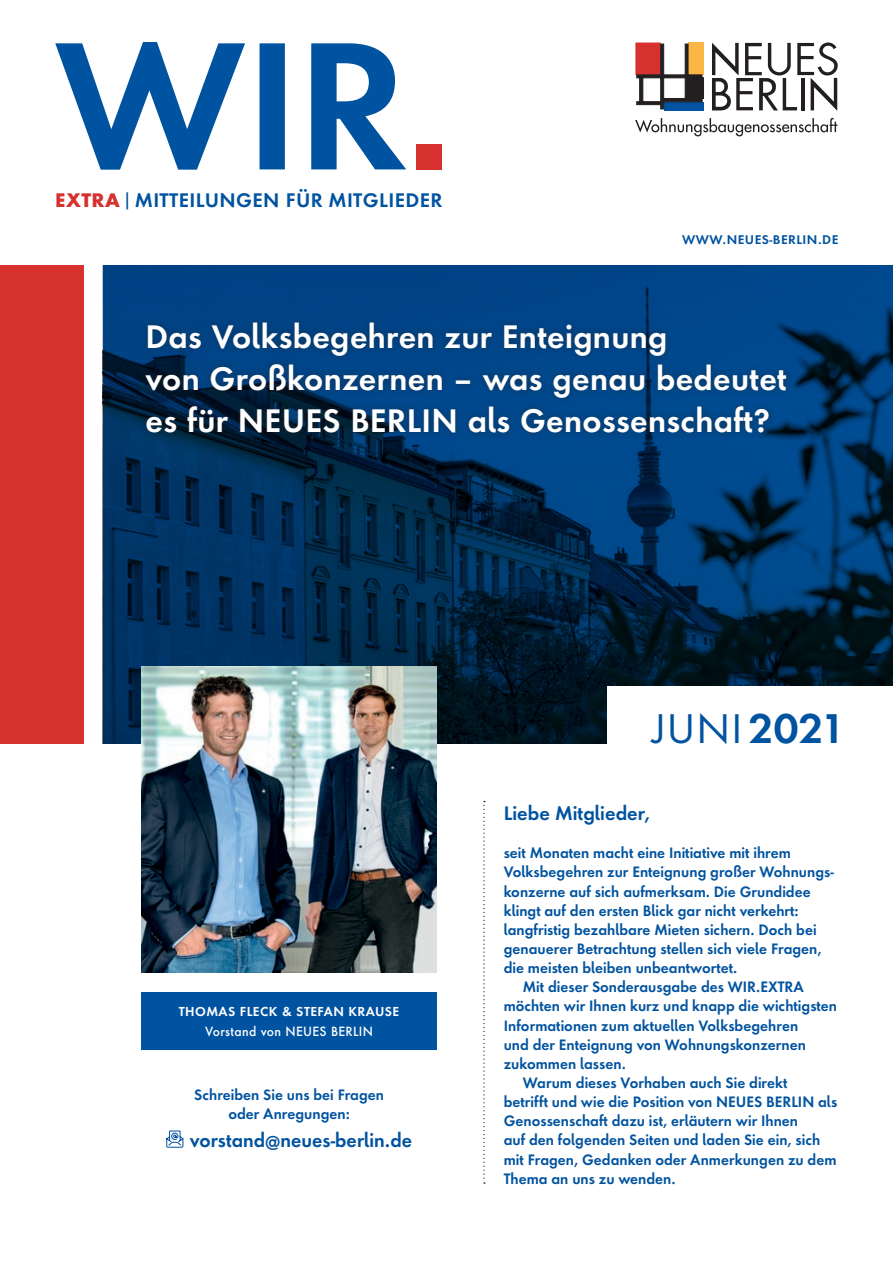
<style>
.page{position:relative;width:893px;height:1263px;background:#fff}
.page>*{position:absolute;margin:0;border:0;box-sizing:border-box;transform-origin:0 0}
.t1{font:38.25px "Futura Next";color:#0053a0}
.t2{font:600 30px/42px "Futura Next";letter-spacing:.01em;color:#fff}
.t3{font:600 18.15px "Futura Next";letter-spacing:.02em;color:#0053a0}
.t4{font:600 18px "Futura Next";color:#0053a0}
.t5{font:600 13.8px/19.2px "Futura Next";color:#0053a0;text-align:center}
.t6{font:500 12.3px "Futura Next";letter-spacing:.025em;color:#fff}
.t7{font:600 12px "Futura Next";letter-spacing:.035em;color:#fff}
.t8{font:600 11.7px "Futura Next";letter-spacing:.035em;color:#0053a0}
.s1{font-weight:700;color:#d6312e}
.s2{font-weight:400}
.s3{font-weight:600}
</style>
<div class="page">
<svg style="left:103px;top:265px;width:790px;height:478px;background:#002f5a"></svg>
<div style="left:139px;top:315px;width:654px;height:124px;background:#231f20;opacity:.45"></div>
<svg style="left:635px;top:118px;width:202px;height:18px"></svg>
<svg style="left:712px;top:43px;width:126px;height:68px"></svg>
<div style="left:635px;top:43px;width:26px;height:32px;background:#d6312e"></div>
<div style="left:688px;top:43px;width:15px;height:32px;background:#fcb646"></div>
<div style="left:664px;top:102px;width:39px;height:8px;background:#0053a0"></div>
<svg style="left:637px;top:44px;width:66px;height:65px"></svg>
<div style="left:0;top:265px;width:84px;height:478px;background:#d6312e"></div>
<svg style="left:55px;top:42px;width:351px;height:128px"></svg>
<div style="left:416px;top:144px;width:26px;height:26px;background:#d6312e"></div>
<div style="left:607px;top:686px;width:286px;height:82px;background:#fff"></div>
<svg style="left:483px;top:801px;width:2px;height:382px"></svg>
<img style="left:141px;top:666px;width:296px;height:307px">
<div style="left:141px;top:992px;width:296px;height:57px;background:#0053a0"></div>
<svg style="left:166px;top:1130px;width:18px;height:18px"></svg>
<h3 class="t3" style="left:55px;top:188px;width:389px"><span class="s1">EXTRA</span><span class="s2">|</span>MITTEILUNGEN FÜR MITGLIEDER</h3>
<p class="t8" style="left:682px;top:232px;width:158px">WWW.NEUES-BERLIN.DE</p>
<h2 class="t2" style="left:146px;top:315px;width:643px">Das Volksbegehren zur Enteignung<br>von Großkonzernen – was genau bedeutet es für NEUES BERLIN als Genossenschaft?</h2>
<p class="t7" style="left:179px;top:1003px;width:222px">THOMAS FLECK &amp; STEFAN KRAUSE</p>
<p class="t6" style="left:205px;top:1023px;width:169px">Vorstand von NEUES BERLIN</p>
<p class="t5" style="left:194px;top:1085px;width:191px">Schreiben Sie uns bei Fragen oder Anregungen:</p>
<h3 class="t4" style="left:190px;top:1128px;width:224px">vorstand@neues-berlin.de</h3>
<h1 class="t1" style="left:652px;top:701px;width:195px">JUNI <span class="s3">2021</span></h1>
<h3 class="t4" style="left:504px;top:801px;width:148px">Liebe Mitglieder,</h3>
<p class="t5" style="left:504px;top:843px;width:289px">seit Monaten macht eine Initiative mit ihrem</p>
<p class="t5" style="left:504px;top:862px;width:332px">Volksbegehren zur Enteignung großer Wohnungs-</p>
<p class="t5" style="left:504px;top:882px;width:308px">konzerne auf sich aufmerksam. Die Grundidee</p>
<p class="t5" style="left:504px;top:901px;width:297px">klingt auf den ersten Blick gar nicht verkehrt:</p>
<p class="t5" style="left:504px;top:920px;width:314px">langfristig bezahlbare Mieten sichern. Doch bei</p>
<p class="t5" style="left:504px;top:939px;width:319px">genauerer Betrachtung stellen sich viele Fragen,</p>
<p class="t5" style="left:504px;top:958px;width:235px">die meisten bleiben unbeantwortet.</p>
<p class="t5" style="left:523px;top:977px;width:282px">Mit dieser Sonderausgabe des WIR.EXTRA</p>
<p class="t5" style="left:504px;top:996px;width:335px">möchten wir Ihnen kurz und knapp die wichtigsten</p>
<p class="t5" style="left:504px;top:1016px;width:296px">Informationen zum aktuellen Volksbegehren</p>
<p class="t5" style="left:504px;top:1035px;width:304px">und der Enteignung von Wohnungskonzernen</p>
<p class="t5" style="left:504px;top:1054px;width:124px">zukommen lassen.</p>
<p class="t5" style="left:523px;top:1073px;width:266px">Warum dieses Vorhaben auch Sie direkt</p>
<p class="t5" style="left:504px;top:1092px;width:335px">betrifft und wie die Position von NEUES BERLIN als</p>
<p class="t5" style="left:504px;top:1111px;width:296px">Genossenschaft dazu ist, erläutern wir Ihnen</p>
<p class="t5" style="left:504px;top:1130px;width:318px">auf den folgenden Seiten und laden Sie ein, sich</p>
<p class="t5" style="left:504px;top:1149px;width:334px">mit Fragen, Gedanken oder Anmerkungen zu dem</p>
<p class="t5" style="left:504px;top:1169px;width:173px">Thema an uns zu wenden.</p>
</div>
